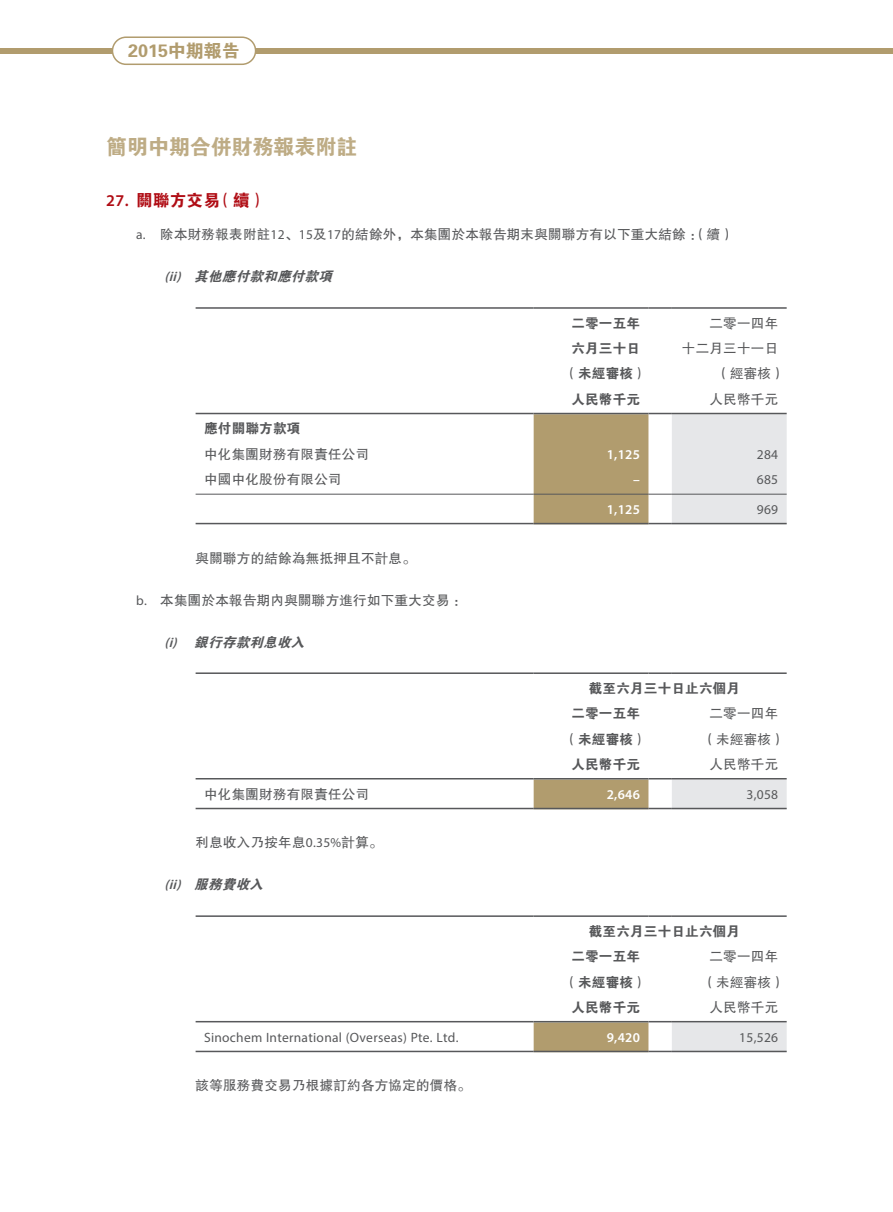
<style>
.page{position:relative;width:893px;height:1212px;background:#fff}
.page>*{position:absolute;margin:0;border:0;box-sizing:border-box;transform-origin:0 0}
.t1{font:21px "FZDHTK GBK1 0";letter-spacing:-.005em;color:#beac85}
.t2{font:18px "FZDHTK GBK1 0";color:#b19c6e}
.t3{font:16.5px "FZDHTK GBK1 0";letter-spacing:.02em;color:#b00d15}
.t4{font:13.5px "FZHTK GBK1 0";letter-spacing:.02em;color:#57585a}
.t5{font:13.5px/25.2px "FZDHTK GBK1 0";letter-spacing:.02em;color:#57585a}
.t6{font:13.5px "Myriad Pro";letter-spacing:.02em;color:#57585a}
.t7{font:italic 13.5px "FZDHTK GBK1 0";color:#57585a}
.t8{font:600 13.5px "Myriad Pro";letter-spacing:.02em;color:#fff}
.s1{font-family:"Myriad Pro";font-weight:600}
.s2{font-family:"Myriad Pro"}
</style>
<div class="page">
<div style="left:0;top:48px;width:892px;height:6px;background:#b19c6e"></div>
<div style="left:112px;top:37px;width:144px;height:27px;background:#fff;border-radius:14px"></div>
<div style="left:112px;top:36px;width:144px;height:29px;border:2px solid #b19c6e;border-radius:14px"></div>
<hr style="left:196px;top:307px;width:338px;height:2px;background:#57585a">
<hr style="left:534px;top:307px;width:114px;height:2px;background:#57585a">
<hr style="left:648px;top:307px;width:24px;height:2px;background:#57585a">
<hr style="left:672px;top:307px;width:115px;height:2px;background:#57585a">
<hr style="left:196px;top:413px;width:338px;height:1px;background:#57585a">
<hr style="left:196px;top:494px;width:338px;height:1px;background:#57585a">
<hr style="left:196px;top:523px;width:338px;height:1px;background:#57585a">
<svg style="left:534px;top:413px;width:253px;height:111px;background:#cdc4b1"></svg>
<hr style="left:672px;top:523px;width:115px;height:1px;background:#57585a">
<hr style="left:196px;top:672px;width:338px;height:2px;background:#57585a">
<hr style="left:534px;top:672px;width:114px;height:2px;background:#57585a">
<hr style="left:648px;top:672px;width:24px;height:2px;background:#57585a">
<hr style="left:672px;top:672px;width:115px;height:2px;background:#57585a">
<hr style="left:196px;top:778px;width:338px;height:1px;background:#57585a">
<hr style="left:196px;top:808px;width:338px;height:1px;background:#57585a">
<svg style="left:534px;top:778px;width:253px;height:31px;background:#c7bfad"></svg>
<hr style="left:672px;top:808px;width:115px;height:1px;background:#57585a">
<hr style="left:196px;top:915px;width:338px;height:2px;background:#57585a">
<hr style="left:534px;top:915px;width:114px;height:2px;background:#57585a">
<hr style="left:648px;top:915px;width:24px;height:2px;background:#57585a">
<hr style="left:672px;top:915px;width:115px;height:2px;background:#57585a">
<hr style="left:196px;top:1021px;width:338px;height:1px;background:#57585a">
<hr style="left:196px;top:1051px;width:338px;height:1px;background:#57585a">
<svg style="left:534px;top:1021px;width:253px;height:31px;background:#c7bfad"></svg>
<hr style="left:672px;top:1051px;width:115px;height:1px;background:#57585a">
<h2 class="t2" style="left:128px;top:41px;width:113px">2015中期報告</h2>
<h1 class="t1" style="left:106px;top:135px;width:253px">簡明中期合併財務報表附註</h1>
<p class="t3" style="left:106px;top:191px;width:162px"><span class="s1">27.</span> 關聯方交易（續）</p>
<p class="t4" style="left:136px;top:227px;width:600px"><span class="s2">a.</span> 除本財務報表附註<span class="s2">12</span>、<span class="s2">15</span>及<span class="s2">17</span>的結餘外，本集團於本報告期末與關聯方有以下重大結餘：（續）</p>
<p class="t7" style="left:165px;top:269px;width:173px"><span class="s1">(ii)</span> 其他應付款和應付款項</p>
<p class="t5" style="left:571px;top:311px;width:70px">二零一五年</p>
<p class="t4" style="left:709px;top:316px;width:70px">二零一四年</p>
<p class="t5" style="left:571px;top:336px;width:70px">六月三十日</p>
<p class="t4" style="left:682px;top:341px;width:98px">十二月三十一日</p>
<p class="t5" style="left:564px;top:361px;width:84px">（未經審核）</p>
<p class="t4" style="left:716px;top:366px;width:70px">（經審核）</p>
<p class="t5" style="left:571px;top:387px;width:70px">人民幣千元</p>
<p class="t4" style="left:709px;top:391px;width:70px">人民幣千元</p>
<p class="t5" style="left:204px;top:416px;width:98px">應付關聯方款項</p>
<p class="t4" style="left:204px;top:446px;width:167px">中化集團財務有限責任公司</p>
<p class="t8" style="left:607px;top:445px;width:35px">1,125</p>
<p class="t6" style="left:757px;top:446px;width:23px">284</p>
<p class="t4" style="left:204px;top:472px;width:139px">中國中化股份有限公司</p>
<p class="t8" style="left:633px;top:471px;width:8px">–</p>
<p class="t6" style="left:757px;top:471px;width:23px">685</p>
<p class="t8" style="left:607px;top:500px;width:35px">1,125</p>
<p class="t6" style="left:757px;top:501px;width:23px">969</p>
<p class="t4" style="left:196px;top:550px;width:222px">與關聯方的結餘為無抵押且不計息。</p>
<p class="t4" style="left:136px;top:592px;width:332px"><span class="s2">b.</span> 本集團於本報告期內與關聯方進行如下重大交易：</p>
<p class="t7" style="left:165px;top:634px;width:145px"><span class="s1">(i)</span> 銀行存款利息收入</p>
<p class="t5" style="left:571px;top:676px;width:170px;text-indent:17px">截至六月三十日止六個月二零一五年</p>
<p class="t4" style="left:709px;top:706px;width:70px">二零一四年</p>
<p class="t5" style="left:564px;top:727px;width:84px">（未經審核）</p>
<p class="t4" style="left:702px;top:731px;width:84px">（未經審核）</p>
<p class="t5" style="left:571px;top:752px;width:70px">人民幣千元</p>
<p class="t4" style="left:709px;top:757px;width:70px">人民幣千元</p>
<p class="t4" style="left:204px;top:786px;width:167px">中化集團財務有限責任公司</p>
<p class="t8" style="left:607px;top:785px;width:35px">2,646</p>
<p class="t6" style="left:746px;top:786px;width:33px">3,058</p>
<p class="t4" style="left:196px;top:835px;width:189px">利息收入乃按年息<span class="s2">0.35%</span>計算。</p>
<p class="t7" style="left:165px;top:877px;width:104px"><span class="s1">(ii)</span> 服務費收入</p>
<p class="t5" style="left:571px;top:919px;width:170px;text-indent:17px">截至六月三十日止六個月二零一五年</p>
<p class="t4" style="left:709px;top:949px;width:70px">二零一四年</p>
<p class="t5" style="left:564px;top:969px;width:84px">（未經審核）</p>
<p class="t4" style="left:702px;top:974px;width:84px">（未經審核）</p>
<p class="t5" style="left:571px;top:995px;width:70px">人民幣千元</p>
<p class="t4" style="left:709px;top:1000px;width:70px">人民幣千元</p>
<p class="t6" style="left:204px;top:1029px;width:256px">Sinochem International (Overseas) Pte. Ltd.</p>
<p class="t8" style="left:607px;top:1028px;width:35px">9,420</p>
<p class="t6" style="left:739px;top:1029px;width:40px">15,526</p>
<p class="t4" style="left:196px;top:1078px;width:277px">該等服務費交易乃根據訂約各方協定的價格。</p>
</div>
